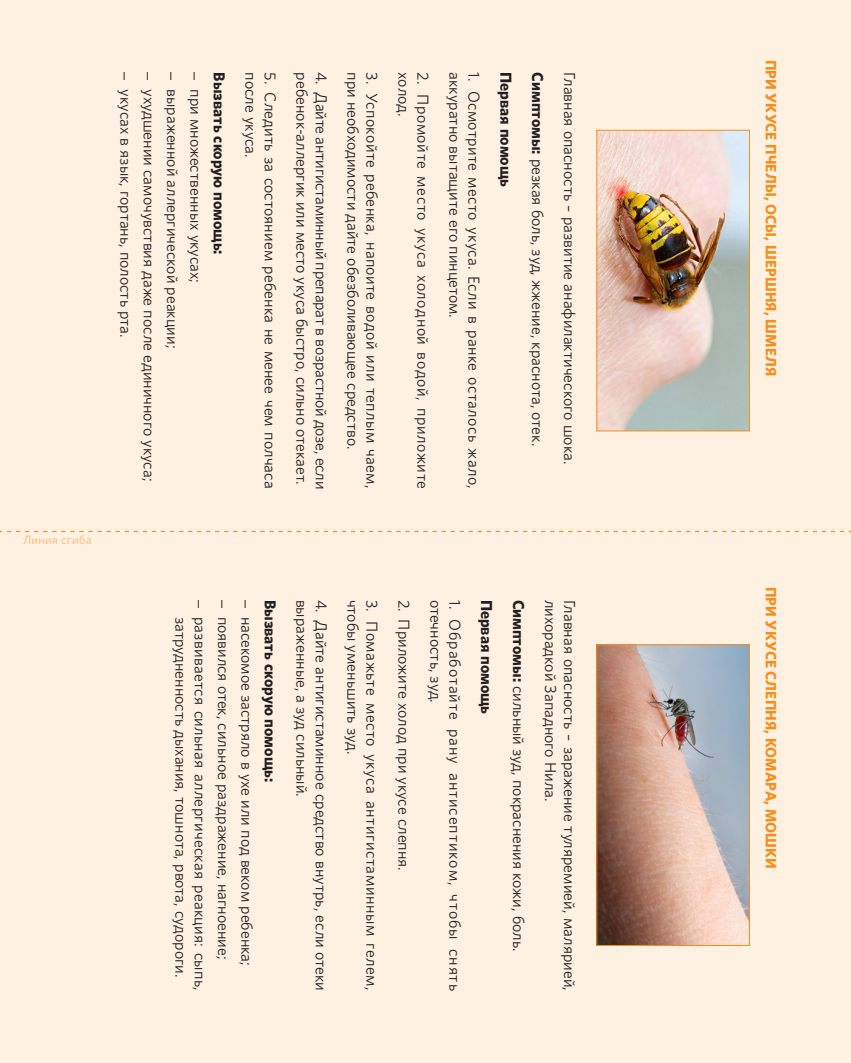
<style>
.page{position:relative;width:851px;height:1063px;background:#fff}
.page>*{position:absolute;margin:0;border:0;box-sizing:border-box;transform-origin:0 0}
._07BODY-bull-1{font:15.9px "Whitney";color:#231f20}
._07BODY-bull-1-2{font:15.9px "Whitney";letter-spacing:.035em;color:#231f20}
._07BODY-bull-1-3{font:700 15.9px "Whitney";color:#231f20}
._07BODY-bull-1-4{font:15.9px "Whitney";letter-spacing:.02em;color:#231f20}
._07BODY-bull-1-5{font:15.9px "Whitney";letter-spacing:.025em;color:#231f20}
._07BODY-bull-1-6{font:15.9px "Whitney";letter-spacing:.055em;color:#231f20}
.t1{font:15.9px "Century Schlbk Cyr";color:#231f20}
._10VREZ-header{font:700 15px "Whitney";letter-spacing:.01em;color:#f68e1e}
._10VREZ-txt{font:12px "Whitney";letter-spacing:.025em;color:#fbb773}
.s1{font-family:"Century Schlbk Cyr"}
.s2{font-weight:700}
</style>
<div class="page">
<div style="left:0;top:0;width:850px;height:1063px;background:#fef1e2"></div>
<svg style="left:0;top:531px;width:850px;height:1px"></svg>
<img style="left:598px;top:132px;width:149px;height:297px">
<div style="left:596px;top:130px;width:153px;height:301px;border:1px solid #f68e1e"></div>
<img style="left:598px;top:646px;width:149px;height:298px">
<div style="left:596px;top:644px;width:153px;height:302px;border:1px solid #f68e1e"></div>
<p class="_10VREZ-txt" style="left:23px;top:532px;width:70px">Линия сгиба</p>
<p class="_07BODY-bull-1" style="left:136px;top:72px;width:267px;rotate:90deg"><span class="s1">–</span> укусах в язык, гортань, полость рта.</p>
<p class="_07BODY-bull-1" style="left:160px;top:72px;width:410px;rotate:90deg"><span class="s1">–</span> ухудшении самочувствия даже после единичного укуса;</p>
<p class="_07BODY-bull-1" style="left:183px;top:72px;width:277px;rotate:90deg"><span class="s1">–</span> выраженной аллергической реакции;</p>
<p class="t1" style="left:206px;top:72px;width:9px;rotate:90deg">–</p>
<p class="_07BODY-bull-1-3" style="left:230px;top:72px;width:184px;rotate:90deg">Вызвать скорую помощь:</p>
<p class="_07BODY-bull-1" style="left:262px;top:72px;width:87px;rotate:90deg">после укуса.</p>
<p class="_07BODY-bull-1" style="left:281px;top:72px;width:418px;rotate:90deg">5. Следить за состоянием ребенка не менее чем полчаса</p>
<p class="_07BODY-bull-1" style="left:312px;top:72px;width:414px;rotate:90deg">ребенок-аллергик или место укуса быстро, сильно отекает.</p>
<p class="_07BODY-bull-1" style="left:332px;top:72px;width:418px;rotate:90deg">4. Дайте антигистаминный препарат в возрастной дозе, если</p>
<p class="_07BODY-bull-1" style="left:363px;top:72px;width:379px;rotate:90deg">при необходимости дайте обезболивающее средство.</p>
<p class="_07BODY-bull-1-4" style="left:382px;top:72px;width:418px;rotate:90deg">3. Успокойте ребенка, напоите водой или теплым чаем,</p>
<p class="_07BODY-bull-1" style="left:414px;top:72px;width:46px;rotate:90deg">холод.</p>
<p class="_07BODY-bull-1-2" style="left:433px;top:72px;width:418px;rotate:90deg">2. Промойте место укуса холодной водой, приложите</p>
<p class="_07BODY-bull-1" style="left:465px;top:72px;width:247px;rotate:90deg">аккуратно вытащите его пинцетом.</p>
<p class="_07BODY-bull-1-5" style="left:484px;top:72px;width:418px;rotate:90deg">1. Осмотрите место укуса. Если в ранке осталось жало,</p>
<p class="_07BODY-bull-1-3" style="left:516px;top:72px;width:116px;rotate:90deg">Первая помощь</p>
<p class="_07BODY-bull-1" style="left:206px;top:89px;width:195px;rotate:90deg">при множественных укусах;</p>
<p class="_07BODY-bull-1" style="left:548px;top:72px;width:375px;rotate:90deg"><span class="s2">Симптомы:</span> резкая боль, зуд, жжение, краснота, отек.</p>
<p class="_07BODY-bull-1" style="left:580px;top:72px;width:393px;rotate:90deg">Главная опасность – развитие анафилактического шока.</p>
<p class="t1" style="left:210px;top:600px;width:9px;rotate:90deg">–</p>
<p class="_07BODY-bull-1" style="left:192px;top:617px;width:362px;rotate:90deg">затрудненность дыхания, тошнота, рвота, судороги.</p>
<p class="_07BODY-bull-1" style="left:211px;top:617px;width:376px;rotate:90deg">развивается сильная аллергическая реакция: сыпь,</p>
<p class="_07BODY-bull-1" style="left:234px;top:600px;width:361px;rotate:90deg"><span class="s1">–</span> появился отек, сильное раздражение, нагноение;</p>
<p class="t1" style="left:257px;top:600px;width:9px;rotate:90deg">–</p>
<p class="_07BODY-bull-1-3" style="left:281px;top:600px;width:184px;rotate:90deg">Вызвать скорую помощь:</p>
<p class="_07BODY-bull-1" style="left:312px;top:600px;width:199px;rotate:90deg">выраженные, а зуд сильный.</p>
<p class="_07BODY-bull-1" style="left:332px;top:600px;width:393px;rotate:90deg">4. Дайте антигистаминное средство внутрь, если отеки</p>
<p class="_07BODY-bull-1" style="left:363px;top:600px;width:156px;rotate:90deg">чтобы уменьшить зуд.</p>
<p class="_07BODY-bull-1-2" style="left:382px;top:600px;width:393px;rotate:90deg">3. Помажьте место укуса антигистаминным гелем,</p>
<p class="_07BODY-bull-1" style="left:414px;top:600px;width:273px;rotate:90deg">2. Приложите холод при укусе слепня.</p>
<p class="_07BODY-bull-1" style="left:446px;top:600px;width:105px;rotate:90deg">отечность, зуд.</p>
<p class="_07BODY-bull-1-6" style="left:465px;top:600px;width:393px;rotate:90deg">1. Обработайте рану антисептиком, чтобы снять</p>
<p class="_07BODY-bull-1-3" style="left:497px;top:600px;width:116px;rotate:90deg">Первая помощь</p>
<p class="_07BODY-bull-1" style="left:257px;top:617px;width:351px;rotate:90deg">насекомое застряло в ухе или под веком ребенка;</p>
<p class="_07BODY-bull-1" style="left:529px;top:600px;width:353px;rotate:90deg"><span class="s2">Симптомы:</span> сильный зуд, покраснения кожи, боль.</p>
<p class="_07BODY-bull-1" style="left:561px;top:600px;width:203px;rotate:90deg">лихорадкой Западного Нила.</p>
<p class="_07BODY-bull-1" style="left:580px;top:600px;width:393px;rotate:90deg">Главная опасность – заражение туляремией, малярией,</p>
<p class="_10VREZ-header" style="left:781px;top:60px;width:318px;rotate:90deg">ПРИ УКУСЕ ПЧЕЛЫ, ОСЫ, ШЕРШНЯ, ШМЕЛЯ</p>
<p class="_10VREZ-header" style="left:781px;top:587px;width:284px;rotate:90deg">ПРИ УКУСЕ СЛЕПНЯ, КОМАРА, МОШКИ</p>
</div>
